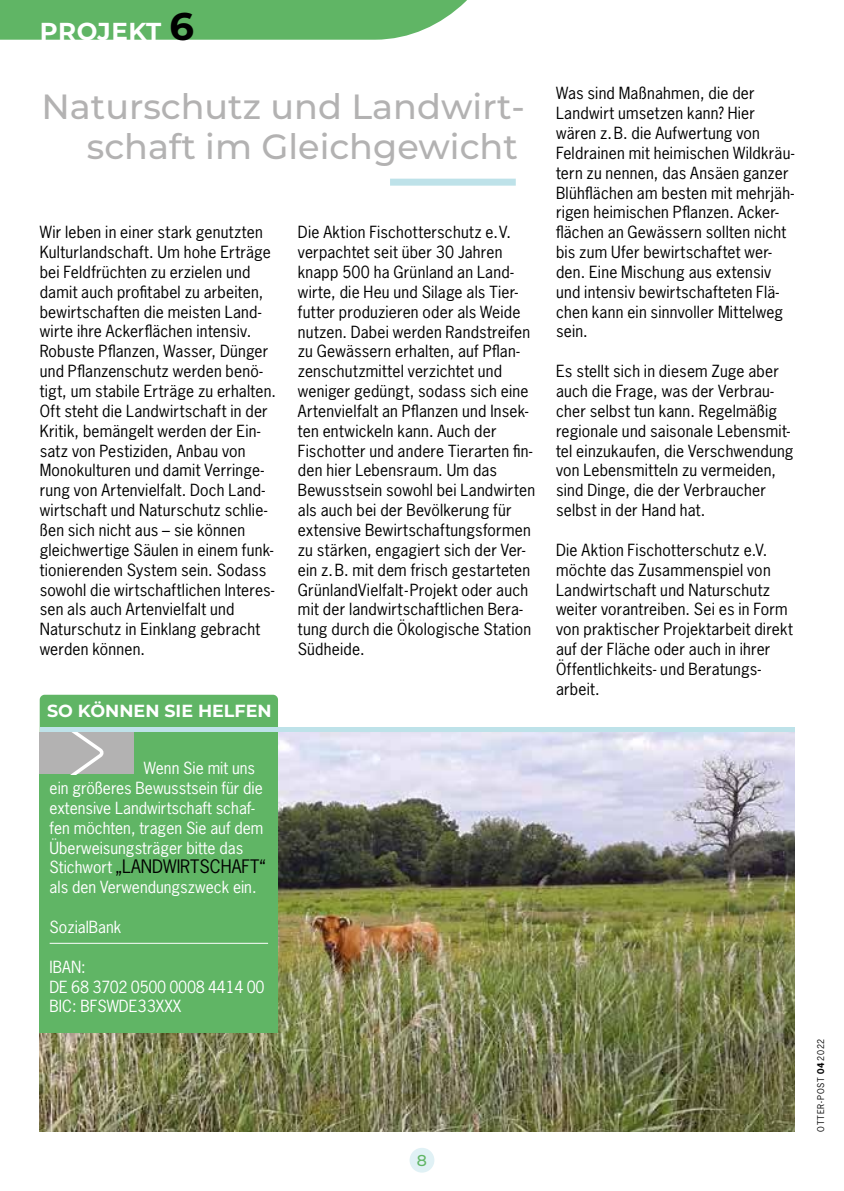
<style>
.page{position:relative;width:844px;height:1191px;background:#fff}
.page>*{position:absolute;margin:0;border:0;box-sizing:border-box;transform-origin:0 0}
.t1{font:500 35px/39.7px "Montserrat";color:#b3b2b2;text-align:right}
.t2{font:700 24.5px "Montserrat";letter-spacing:.02em;color:#fff}
.t3{font:17.5px "News Gothic Std";color:#000}
.t4{font:700 17.5px "Montserrat";color:#fff}
.t5{font:15.75px/19.8px "News Gothic Std";letter-spacing:.015em;color:#000}
.t6{font:15.75px/19.8px "News Gothic Std";color:#fff}
.t7{font:500 15.75px "Montserrat";color:#60b565}
.t8{font:8.75px "News Gothic Std";letter-spacing:.1em;color:#000}
.s1{font-size:38.5px;color:#000}
.s2{font-size:15.75px;color:#fff}
.s3{font-weight:700}
</style>
<div class="page">
<div style="left:409px;top:1147px;width:25px;height:25px;background:#e0f1f5;border-radius:50%"></div>
<svg style="left:0;top:0;width:467px;height:40px;background:#6bba6f"></svg>
<div style="left:390px;top:179px;width:125px;height:7px;background:#bee2e9"></div>
<div style="left:40px;top:694px;width:238px;height:70px;background:#60b565;border-radius:5px"></div>
<img style="left:40px;top:732px;width:754px;height:399px">
<div style="left:40px;top:732px;width:238px;height:300px;background:#60b565"></div>
<div style="left:40px;top:727px;width:754px;height:5px;background:#bee2e9"></div>
<hr style="left:50px;top:943px;width:218px;height:1px;background:#fff">
<div style="left:40px;top:732px;width:94px;height:42px;background:#b3b2b2"></div>
<svg style="left:72px;top:732px;width:32px;height:42px"></svg>
<h2 class="t2" style="left:40px;top:13px;width:156px">PROJEKT <span class="s1">6</span></h2>
<h1 class="t1" style="left:41px;top:85px;width:484px">Naturschutz und Landwirt&shy;schaft im Gleichgewicht</h1>
<p class="t5" style="left:40px;top:222px;width:238px">Wir leben in einer stark genutzten Kulturlandschaft. Um hohe Erträge bei Feldfrüchten zu erzielen und damit auch profitabel zu arbeiten, bewirtschaften die meisten Land&shy;wirte ihre Ackerflächen intensiv.<br>Robuste Pflanzen, Wasser, Dünger und Pflanzenschutz werden benö&shy;tigt, um stabile Erträge zu erhalten.<br>Oft steht die Landwirtschaft in der Kritik, bemängelt werden der Ein&shy;satz von Pestiziden, Anbau von Monokulturen und damit Verringe&shy;rung von Artenvielfalt. Doch Land&shy;wirtschaft und Naturschutz schlie&shy;ßen sich nicht aus – sie können gleichwertige Säulen in einem funk&shy;tionierenden System sein. Sodass sowohl die wirtschaftlichen Interes&shy;sen als auch Artenvielfalt und Naturschutz in Einklang gebracht werden können.</p>
<p class="t5" style="left:298px;top:222px;width:239px">Die Aktion Fischotterschutz e.V. verpachtet seit über 30 Jahren knapp 500 ha Grünland an Land&shy;wirte, die Heu und Silage als Tier&shy;futter produzieren oder als Weide nutzen. Dabei werden Randstreifen zu Gewässern erhalten, auf Pflan&shy;zenschutzmittel verzichtet und weniger gedüngt, sodass sich eine Artenvielfalt an Pflanzen und Insek&shy;ten entwickeln kann. Auch der Fischotter und andere Tierarten fin&shy;den hier Lebensraum. Um das Bewusstsein sowohl bei Landwirten als auch bei der Bevölkerung für extensive Bewirtschaftungsformen zu stärken, engagiert sich der Ver&shy;ein z.B. mit dem frisch gestarteten GrünlandVielfalt-Projekt oder auch mit der landwirtschaftlichen Bera&shy;tung durch die Ökologische Station Südheide.</p>
<p class="t4" style="left:47px;top:698px;width:226px">SO KÖNNEN SIE HELFEN</p>
<p class="t6" style="left:50px;top:758px;width:215px;text-indent:94px">Wenn Sie mit uns ein größeres Bewusstsein für die extensive Landwirtschaft schaf&shy;fen möchten, tragen Sie auf dem<br>Überweisungsträger bitte das</p>
<p class="t3" style="left:50px;top:855px;width:217px"><span class="s2">Stichwort</span> „LANDWIRTSCHAFT“</p>
<p class="t6" style="left:50px;top:877px;width:208px">als den Verwendungszweck ein.</p>
<p class="t6" style="left:50px;top:917px;width:73px">SozialBank</p>
<p class="t6" style="left:50px;top:956px;width:216px">IBAN:<br>DE 68 3702 0500 0008 4414 00<br>BIC: BFSWDE33XXX</p>
<p class="t5" style="left:556px;top:83px;width:240px">Was sind Maßnahmen, die der<br>Landwirt umsetzen kann? Hier wären z.B. die Aufwertung von<br>Feldrainen mit heimischen Wildkräu&shy;tern zu nennen, das Ansäen ganzer<br>Blühflächen am besten mit mehrjäh&shy;rigen heimischen Pflanzen. Acker&shy;flächen an Gewässern sollten nicht bis zum Ufer bewirtschaftet wer&shy;den. Eine Mischung aus extensiv und intensiv bewirtschafteten Flä&shy;chen kann ein sinnvoller Mittelweg sein.</p>
<p class="t5" style="left:556px;top:361px;width:239px">Es stellt sich in diesem Zuge aber auch die Frage, was der Verbrau&shy;cher selbst tun kann. Regelmäßig regionale und saisonale Lebensmit&shy;tel einzukaufen, die Verschwendung von Lebensmitteln zu vermeiden, sind Dinge, die der Verbraucher selbst in der Hand hat.</p>
<p class="t5" style="left:556px;top:540px;width:238px">Die Aktion Fischotterschutz e.V. möchte das Zusammenspiel von<br>Landwirtschaft und Naturschutz weiter vorantreiben. Sei es in Form von praktischer Projektarbeit direkt auf der Fläche oder auch in ihrer<br>Öffentlichkeits- und Beratungs&shy;arbeit.</p>
<p class="t7" style="left:417px;top:1149px;width:12px">8</p>
<p class="t8" style="left:815px;top:1132px;width:95px;rotate:-90deg">OTTER-POST <span class="s3">04</span>2022</p>
</div>
